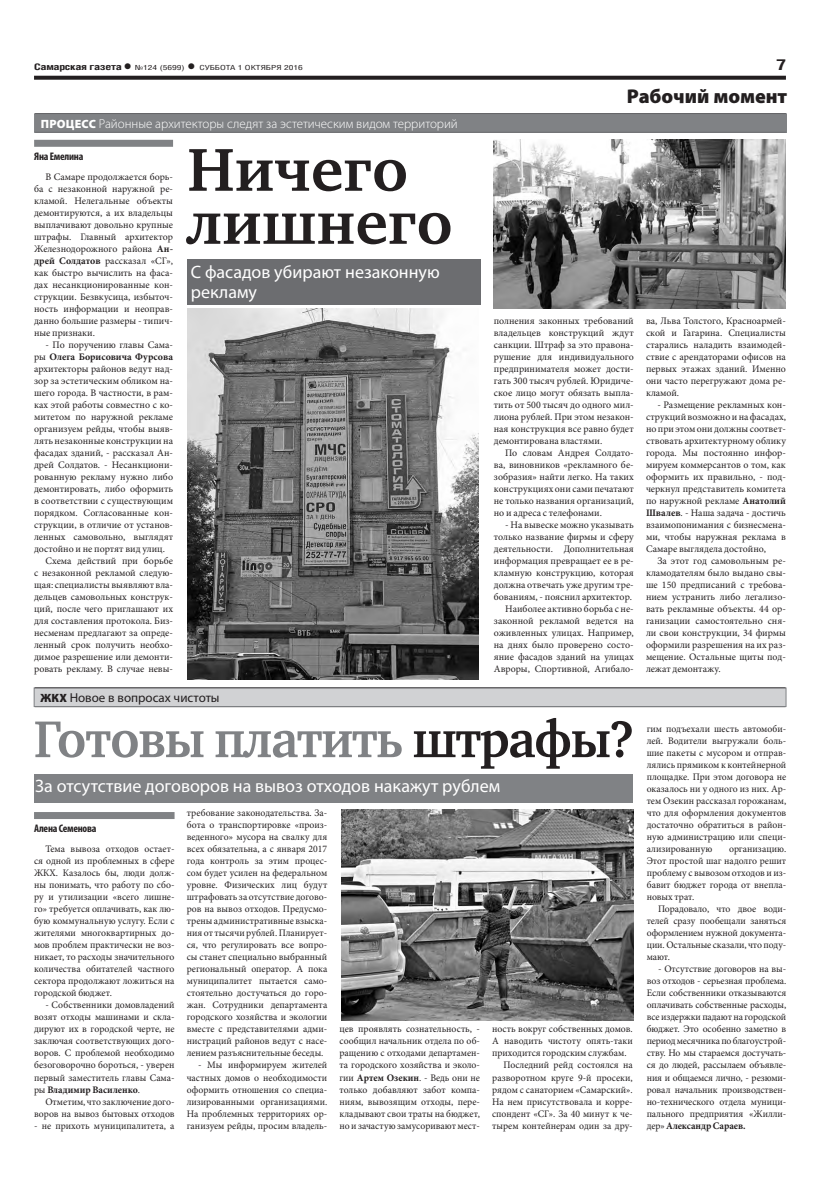
<style>
.page{position:relative;width:820px;height:1191px;background:#fff}
.page>*{position:absolute;margin:0;border:0;box-sizing:border-box;transform-origin:0 0}
.заголовок{font:700 62px/53px "Charter C";color:#231f20}
.заголовок-2{font:700 53px "Charter C";letter-spacing:-.025em;color:#808285;scale:.95 1}
.КОЛОНТИТУЛ{font:900 20px "Myriad Pro";letter-spacing:-.005em;color:#231f20}
.подзаголовок{font:18px/20px "Myriad Pro";color:#fff}
.t1{font:700 15px "Helios Cond";color:#231f20;scale:1.4 1}
.РУБРИКА{font:300 13px "Myriad Pro";color:#fff}
.РУБРИКА-2{font:13px "Myriad Pro";color:#231f20}
.автор_чб{font:700 condensed 11px "Myriad Pro";letter-spacing:-.02em;color:#231f20}
.ОСНОВНОЙ{font:10px/12px "Minion Pro";color:#231f20;text-align:justify}
.t2{font:700 9px "Helios Cond";letter-spacing:-.02em;color:#231f20;scale:1.4 1}
.t3{font:7px "Helios Cond";color:#231f20;scale:1.4 1}
.s1{font-size:16px}
.s2{font-weight:700;font-size:16px}
.s3{font-weight:900;font-size:12px}
.s4{font-weight:700}
.s5{color:#231f20}
</style>
<div class="page">
<svg style="left:34px;top:76px;width:751px;height:4px;background:#322f2f"></svg>
<div style="left:34px;top:774px;width:598px;height:28px;background:#808285"></div>
<div style="left:187px;top:259px;width:293px;height:45px;background:#6c6d70"></div>
<div style="left:35px;top:114px;width:751px;height:18px;background:#808285"></div>
<div style="left:34px;top:113px;width:752px;height:20px;border:1px solid #808285"></div>
<div style="left:34px;top:688px;width:751px;height:18px;background:#d1d2d4"></div>
<div style="left:34px;top:687px;width:752px;height:20px;border:1px solid #808285"></div>
<div style="left:34px;top:140px;width:139px;height:7px;background:#808285"></div>
<div style="left:34px;top:812px;width:140px;height:7px;background:#808285"></div>
<img style="left:493px;top:139px;width:292px;height:170px">
<img style="left:341px;top:810px;width:291px;height:210px">
<img style="left:187px;top:309px;width:291px;height:370px">
<p class="t2" style="left:34px;top:61px;width:71px">Самарская газета<span class="s1">•</span></p>
<p class="t3" style="left:135px;top:63px;width:121px">№124 (5699) <span class="s2">•</span> СУББОТА 1 ОКТЯБРЯ 2016</p>
<p class="t1" style="left:775px;top:55px;width:9px">7</p>
<p class="КОЛОНТИТУЛ" style="left:626px;top:85px;width:162px">Рабочий момент</p>
<p class="РУБРИКА" style="left:41px;top:116px;width:418px"><span class="s3">ПРОЦЕСС</span> Районные архитекторы следят за эстетическим видом территорий</p>
<p class="автор_чб" style="left:34px;top:150px;width:51px">Яна Емелина</p>
<p class="ОСНОВНОЙ" style="left:34px;top:171px;width:140px;text-indent:11px">В Самаре продолжается борь&shy;ба с незаконной наружной ре&shy;кламой. Нелегальные объекты демонтируются, а их владельцы выплачивают довольно крупные штрафы. Главный архитектор Железнодорожного района <span class="s4">Ан&shy;дрей Солдатов</span> рассказал «СГ», как быстро вычислить на фаса&shy;дах несанкционированные кон&shy;струкции. Безвкусица, избыточ&shy;ность информации и неоправ&shy;данно большие размеры - типич&shy;ные признаки.</p>
<p class="ОСНОВНОЙ" style="left:34px;top:339px;width:140px;text-indent:11px">- По поручению главы Сама&shy;ры <span class="s4">Олега Борисовича Фурсова </span>архитекторы районов ведут над&shy;зор за эстетическим обликом на&shy;шего города. В частности, в рам&shy;ках этой работы совместно с ко&shy;митетом по наружной рекламе организуем рейды, чтобы выяв&shy;лять незаконные конструкции на фасадах зданий, - рассказал Ан&shy;дрей Солдатов. - Несанкциони&shy;рованную рекламу нужно либо демонтировать, либо оформить в соответствии с существующим порядком. Согласованные кон&shy;струкции, в отличие от установ&shy;ленных самовольно, выглядят достойно и не портят вид улиц.</p>
<p class="ОСНОВНОЙ" style="left:34px;top:555px;width:140px;text-indent:11px">Схема действий при борьбе с незаконной рекламой следую&shy;щая: специалисты выявляют вла&shy;дельцев самовольных конструк&shy;ций, после чего приглашают их для составления протокола. Биз&shy;несменам предлагают за опреде&shy;ленный срок получить необхо&shy;димое разрешение или демонти&shy;ровать рекламу. В случае невы-</p>
<p class="заголовок" style="left:187px;top:144px;width:267px">Ничего лишнего</p>
<p class="подзаголовок" style="left:191px;top:261px;width:250px">С фасадов убирают незаконную рекламу</p>
<p class="РУБРИКА-2" style="left:40px;top:689px;width:181px"><span class="s3">ЖКХ</span> Новое в вопросах чистоты</p>
<p class="ОСНОВНОЙ" style="left:493px;top:315px;width:141px">полнения законных требований владельцев конструкций ждут санкции. Штраф за это правона&shy;рушение для индивидуального предпринимателя может дости&shy;гать 300 тысяч рублей. Юридиче&shy;ское лицо могут обязать выпла&shy;тить от 500 тысяч до одного мил&shy;лиона рублей. При этом незакон&shy;ная конструкция все равно будет демонтирована властями.</p>
<p class="ОСНОВНОЙ" style="left:493px;top:447px;width:141px;text-indent:11px">По словам Андрея Солдато&shy;ва, виновников «рекламного бе&shy;зобразия» найти легко. На таких конструкциях они сами печатают не только названия организаций, но и адреса с телефонами.</p>
<p class="ОСНОВНОЙ" style="left:493px;top:519px;width:141px;text-indent:11px">- На вывеске можно указывать только название фирмы и сферу деятельности. Дополнительная информация превращает ее в ре&shy;кламную конструкцию, которая должна отвечать уже другим тре&shy;бованиям, - пояснил архитектор.</p>
<p class="ОСНОВНОЙ" style="left:493px;top:603px;width:141px;text-indent:11px">Наиболее активно борьба с не&shy;законной рекламой ведется на оживленных улицах. Например, на днях было проверено состо&shy;яние фасадов зданий на улицах Авроры, Спортивной, Агибало-</p>
<p class="заголовок-2" style="left:34px;top:710px;width:633px">Готовы платить <span class="s5">штрафы?</span></p>
<p class="подзаголовок" style="left:35px;top:775px;width:466px">За отсутствие договоров на вывоз отходов накажут рублем</p>
<p class="автор_чб" style="left:34px;top:822px;width:64px">Алена Семенова</p>
<p class="ОСНОВНОЙ" style="left:34px;top:843px;width:142px;text-indent:11px">Тема вывоза отходов остает&shy;ся одной из проблемных в сфере ЖКХ. Казалось бы, люди долж&shy;ны понимать, что работу по сбо&shy;ру и утилизации «всего лишне&shy;го» требуется оплачивать, как лю&shy;бую коммунальную услугу. Если с жителями многоквартирных до&shy;мов проблем практически не воз&shy;никает, то расходы значительного количества обитателей частного сектора продолжают ложиться на городской бюджет.</p>
<p class="ОСНОВНОЙ" style="left:34px;top:999px;width:142px;text-indent:11px">- Собственники домовладений возят отходы машинами и скла&shy;дируют их в городской черте, не заключая соответствующих дого&shy;воров. С проблемой необходимо безоговорочно бороться, - уверен первый заместитель главы Сама&shy;ры <span class="s4">Владимир Василенко</span>.</p>
<p class="ОСНОВНОЙ" style="left:34px;top:1095px;width:142px;text-align:right">Отметим, что заключение дого&shy;воров на вывоз бытовых отходов</p>
<p class="ОСНОВНОЙ" style="left:34px;top:1119px;width:142px">- не прихоть муниципалитета, а</p>
<p class="ОСНОВНОЙ" style="left:187px;top:807px;width:142px">требование законодательства. За&shy;бота о транспортировке «произ&shy;веденного» мусора на свалку для всех обязательна, а с января 2017 года контроль за этим процес&shy;сом будет усилен на федеральном уровне. Физических лиц будут штрафовать за отсутствие догово&shy;ров на вывоз отходов. Предусмо&shy;трены административные взыска&shy;ния от тысячи рублей. Планирует&shy;ся, что регулировать все вопро&shy;сы станет специально выбранный региональный оператор. А пока муниципалитет пытается само&shy;стоятельно достучаться до горо&shy;жан. Сотрудники департамента городского хозяйства и экологии вместе с представителями адми&shy;нистраций районов ведут с насе&shy;лением разъяснительные беседы.</p>
<p class="ОСНОВНОЙ" style="left:187px;top:1059px;width:142px;text-indent:11px">- Мы информируем жителей частных домов о необходимости оформить отношения со специа&shy;лизированными организациями.<br>На проблемных территориях ор&shy;ганизуем рейды, просим владель-</p>
<p class="ОСНОВНОЙ" style="left:339px;top:1023px;width:142px">цев проявлять сознательность, - сообщил начальник отдела по об&shy;ращению с отходами департамен&shy;та городского хозяйства и эколо&shy;гии <span class="s4">Артем Озекин</span>. - Ведь они не только добавляют забот компа&shy;ниям, вывозящим отходы, пере&shy;кладывают свои траты на бюджет, но и зачастую замусоривают мест-</p>
<p class="ОСНОВНОЙ" style="left:492px;top:1023px;width:142px">ность вокруг собственных домов.<br>А наводить чистоту опять-таки приходится городским службам.</p>
<p class="ОСНОВНОЙ" style="left:492px;top:1059px;width:142px;text-indent:11px">Последний рейд состоялся на разворотном круге 9-й просеки, рядом с санаторием «Самарский».<br>На нем присутствовала и корре&shy;спондент «СГ». За 40 минут к че&shy;тырем контейнерам один за дру-</p>
<p class="ОСНОВНОЙ" style="left:645px;top:315px;width:141px">ва, Льва Толстого, Красноармей&shy;ской и Гагарина. Специалисты старались наладить взаимодей&shy;ствие с арендаторами офисов на первых этажах зданий. Именно они часто перегружают дома ре&shy;кламой.</p>
<p class="ОСНОВНОЙ" style="left:645px;top:399px;width:141px;text-indent:11px">- Размещение рекламных кон&shy;струкций возможно и на фасадах, но при этом они должны соответ&shy;ствовать архитектурному облику города. Мы постоянно инфор&shy;мируем коммерсантов о том, как оформить их правильно, - под&shy;черкнул представитель комитета по наружной рекламе <span class="s4">Анатолий Швалев</span>. - Наша задача - достичь взаимопонимания с бизнесмена&shy;ми, чтобы наружная реклама в Самаре выглядела достойно,</p>
<p class="ОСНОВНОЙ" style="left:645px;top:555px;width:141px;text-indent:11px">За этот год самовольным ре&shy;кламодателям было выдано свы&shy;ше 150 предписаний с требова&shy;нием устранить либо легализо&shy;вать рекламные объекты. 44 ор&shy;ганизации самостоятельно сня&shy;ли свои конструкции, 34 фирмы оформили разрешения на их раз&shy;мещение. Остальные щиты под&shy;лежат демонтажу.</p>
<p class="ОСНОВНОЙ" style="left:646px;top:723px;width:141px">гим подъехали шесть автомоби&shy;лей. Водители выгружали боль&shy;шие пакеты с мусором и отправ&shy;лялись прямиком к контейнерной площадке. При этом договора не оказалось ни у одного из них. Ар&shy;тем Озекин рассказал горожанам, что для оформления документов достаточно обратиться в район&shy;ную администрацию или специ&shy;ализированную</p>
<p class="ОСНОВНОЙ" style="left:646px;top:843px;width:141px;text-indent:82px">организацию.<br>Этот простой шаг надолго решит проблему с вывозом отходов и из&shy;бавит бюджет города от внепла&shy;новых трат.</p>
<p class="ОСНОВНОЙ" style="left:646px;top:903px;width:141px;text-indent:11px">Порадовало, что двое води&shy;телей сразу пообещали заняться оформлением нужной документа&shy;ции. Остальные сказали, что поду&shy;мают.</p>
<p class="ОСНОВНОЙ" style="left:646px;top:963px;width:141px;text-indent:11px">- Отсутствие договоров на вы&shy;воз отходов - серьезная проблема.<br>Если собственники отказываются оплачивать собственные расходы, все издержки падают на городской бюджет. Это особенно заметно в период месячника по благоустрой&shy;ству. Но мы стараемся достучать&shy;ся до людей, рассылаем объявле&shy;ния и общаемся лично, - резюми&shy;ровал начальник производствен&shy;но-технического отдела муници&shy;пального предприятия «Жилли&shy;дер» <span class="s4">Александр Сараев.</span></p>
</div>
